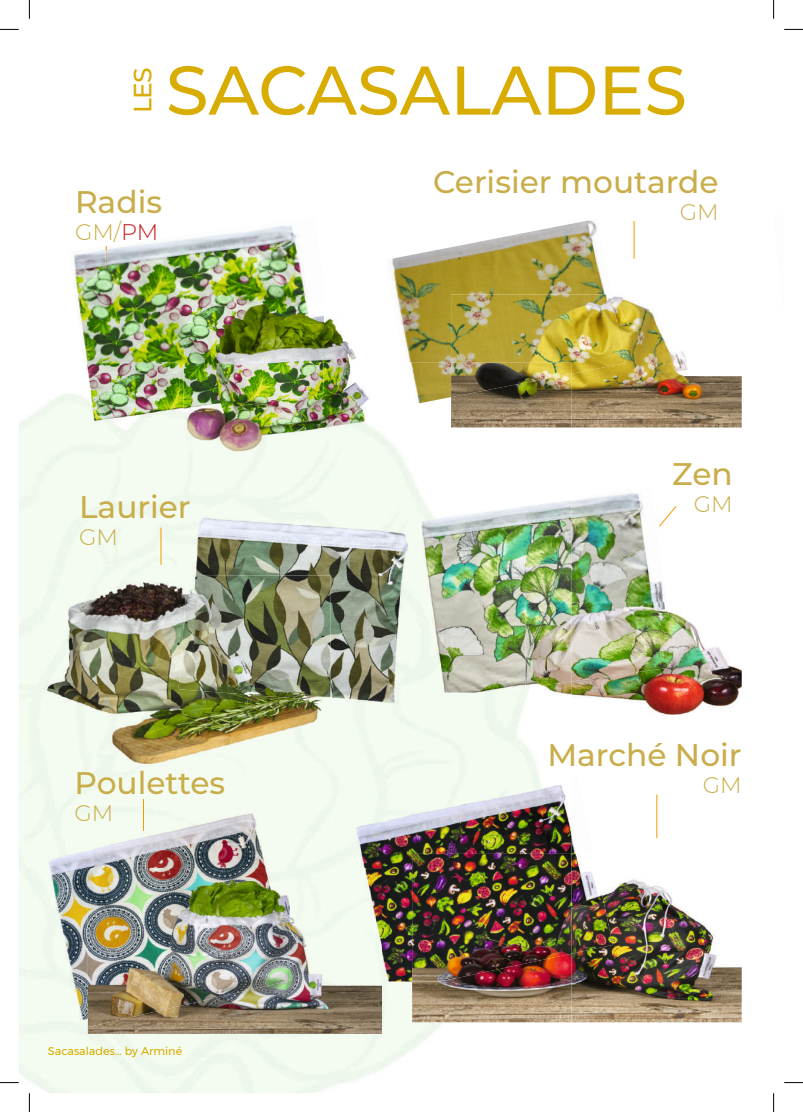
<style>
.page{position:relative;width:803px;height:1112px;background:#fff}
.page>*{position:absolute;margin:0;border:0;box-sizing:border-box;transform-origin:0 0}
.t1{font:500 68.75px "Montserrat";color:#d8ac00}
.t2{font:500 31.25px "Montserrat";color:#c9ad4a}
.t3{font:500 25px "Montserrat";color:#d8ac00}
.t4{font:300 22.5px "Montserrat";color:#c9ad4a}
.t5{font:11.25px "Montserrat";color:#d8ac00}
.s1{color:#c81c21}
</style>
<div class="page">
<img style="left:19px;top:394px;width:552px;height:698px">
<hr style="left:160px;top:527px;width:1px;height:37px;background:#f79900">
<img style="left:187px;top:513px;width:234px;height:194px">
<hr style="left:634px;top:221px;width:1px;height:38px;background:#f79900">
<hr style="left:656px;top:794px;width:1px;height:44px;background:#f79900">
<hr style="left:143px;top:798px;width:1px;height:32px;background:#f79900">
<svg style="left:667px;top:506px;width:10px;height:12px"></svg>
<img style="left:40px;top:575px;width:291px;height:189px">
<img style="left:179px;top:575px;width:152px;height:126px">
<img style="left:571px;top:832px;width:5px;height:21px">
<img style="left:346px;top:776px;width:225px;height:205px">
<img style="left:36px;top:809px;width:249px;height:220px">
<img style="left:88px;top:867px;width:294px;height:166px">
<img style="left:356px;top:867px;width:26px;height:114px">
<img style="left:88px;top:867px;width:202px;height:159px">
<img style="left:571px;top:879px;width:171px;height:143px">
<img style="left:412px;top:981px;width:159px;height:41px">
<img style="left:571px;top:853px;width:42px;height:100px">
<img style="left:412px;top:853px;width:159px;height:128px">
<img style="left:74px;top:225px;width:233px;height:137px">
<img style="left:84px;top:362px;width:100px;height:64px">
<svg style="left:106px;top:246px;width:1px;height:23px"></svg>
<img style="left:184px;top:303px;width:187px;height:149px">
<img style="left:184px;top:362px;width:139px;height:52px">
<img style="left:392px;top:220px;width:213px;height:142px">
<img style="left:404px;top:362px;width:47px;height:42px">
<img style="left:571px;top:300px;width:171px;height:127px">
<img style="left:451px;top:397px;width:120px;height:30px">
<img style="left:451px;top:294px;width:174px;height:79px">
<img style="left:451px;top:362px;width:120px;height:35px">
<img style="left:571px;top:493px;width:96px;height:109px">
<img style="left:417px;top:498px;width:154px;height:194px">
<svg style="left:419px;top:531px;width:3px;height:12px"></svg>
<img style="left:571px;top:612px;width:171px;height:103px">
<img style="left:525px;top:687px;width:46px;height:28px">
<img style="left:571px;top:602px;width:98px;height:79px">
<img style="left:525px;top:602px;width:46px;height:85px">
<svg style="left:0;top:29px;width:19px;height:1px"></svg>
<svg style="left:784px;top:29px;width:19px;height:1px"></svg>
<svg style="left:0;top:1082px;width:19px;height:1px"></svg>
<svg style="left:784px;top:1082px;width:19px;height:1px"></svg>
<svg style="left:29px;top:0;width:1px;height:19px"></svg>
<svg style="left:29px;top:1093px;width:1px;height:18px"></svg>
<svg style="left:773px;top:0;width:1px;height:19px"></svg>
<svg style="left:773px;top:1093px;width:1px;height:18px"></svg>
<p class="t3" style="left:125px;top:113px;width:48px;rotate:-90deg">LES</p>
<h1 class="t1" style="left:166px;top:42px;width:523px">SACASALADES</h1>
<p class="t2" style="left:75px;top:180px;width:89px">Radis</p>
<p class="t4" style="left:75px;top:217px;width:85px">GM/<span class="s1">PM</span></p>
<p class="t2" style="left:433px;top:160px;width:287px">Cerisier moutarde</p>
<p class="t4" style="left:680px;top:197px;width:40px">GM</p>
<p class="t2" style="left:672px;top:452px;width:62px">Zen</p>
<p class="t2" style="left:79px;top:484px;width:113px">Laurier</p>
<p class="t4" style="left:694px;top:489px;width:40px">GM</p>
<p class="t4" style="left:79px;top:521px;width:40px">GM</p>
<p class="t2" style="left:75px;top:760px;width:152px">Poulettes</p>
<p class="t4" style="left:75px;top:797px;width:40px">GM</p>
<p class="t5" style="left:48px;top:1042px;width:136px">Sacasalades... by Arminé</p>
<p class="t2" style="left:547px;top:732px;width:196px">Marché Noir</p>
<p class="t4" style="left:703px;top:769px;width:40px">GM</p>
</div>
